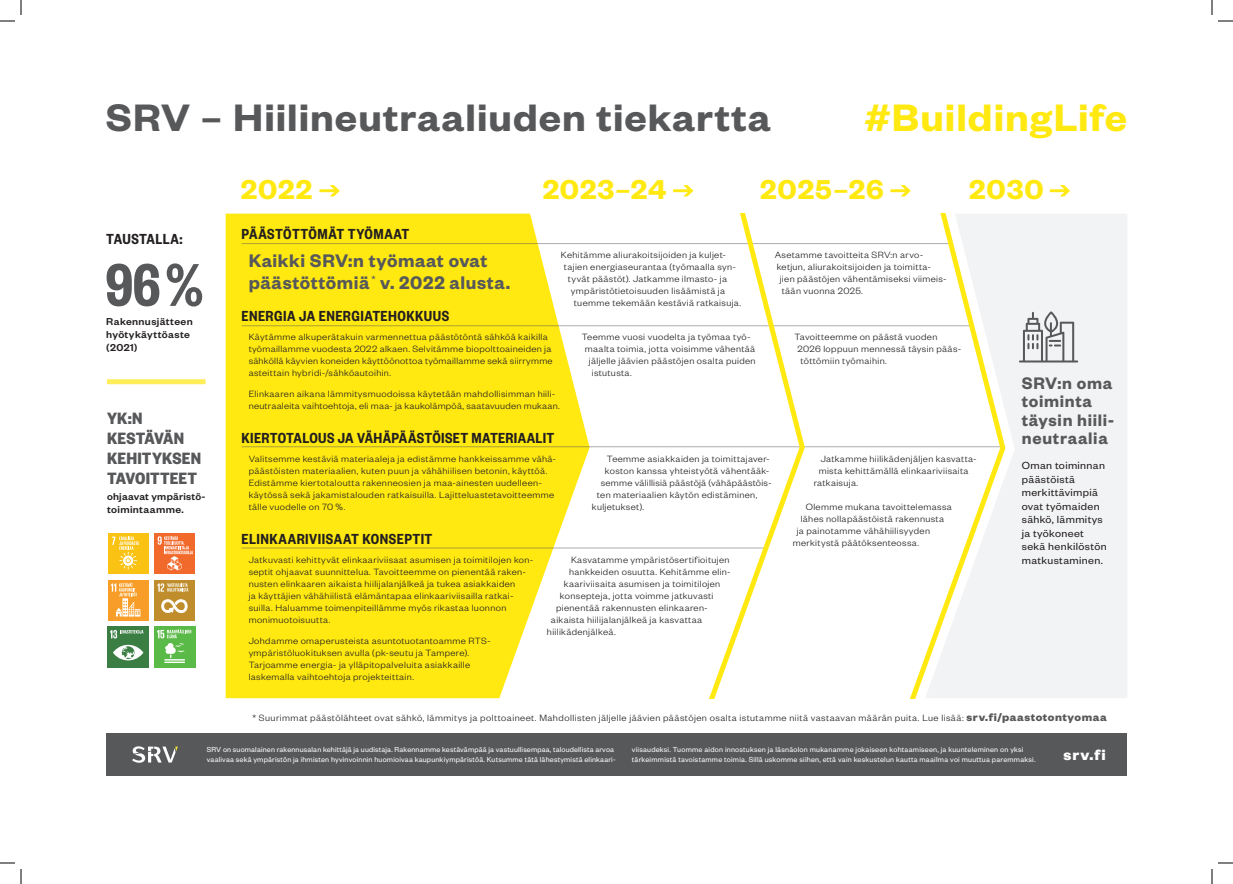
<style>
.page{position:relative;width:1233px;height:884px;background:#fff}
.page>*{position:absolute;margin:0;border:0;box-sizing:border-box;transform-origin:0 0}
.t1{font:600 66.3px "Founders Grotesk X Cond";color:#57585a;scale:1.05 1}
.t2{font:600 42px "Founders Grotesk";letter-spacing:.025em;color:#57585a;scale:1.05 1}
.t3{font:600 42px "Founders Grotesk";letter-spacing:.025em;color:#ffe911;scale:1.05 1}
.t4{font:600 30px "Founders Grotesk";letter-spacing:.03em;color:#ffe911;scale:1.05 1}
.t5{font:600 20px/22px "Founders Grotesk";letter-spacing:.03em;color:#57585a}
.t6{font:600 18.3px/18.3px "Founders Grotesk";letter-spacing:.035em;color:#57585a}
.t7{font:700 18px/20px "Founders Grotesk Cond";letter-spacing:.01em;color:#57585a;scale:1.05 1}
.t8{font:700 16.4px "Founders Grotesk";color:#fff;scale:1.05 1}
.t9{font:600 16px "Founders Grotesk Cond";letter-spacing:.025em;color:#231f20}
.t10{font:11.4px/13.4px "Founders Grotesk";letter-spacing:.03em;color:#231f20;scale:1.05 1}
.t11{font:500 11px/13px "Founders Grotesk";letter-spacing:.03em;color:#231f20;scale:1.05 1}
.t12{font:500 11px/13px "Founders Grotesk";letter-spacing:.03em;color:#231f20}
.t13{font:300 10px/12px "Founders Grotesk";letter-spacing:.035em;color:#231f20;scale:1.05 1}
.t14{font:8px/10px "Founders Grotesk";letter-spacing:.025em;color:#fff}
.s1{font-weight:700;font-size:12px;color:#57585a}
</style>
<div class="page">
<svg style="left:226px;top:214px;width:363px;height:484px;background:#feeb29"></svg>
<div style="left:107px;top:733px;width:1020px;height:43px;background:#57585a"></div>
<svg style="left:132px;top:746px;width:46px;height:17px"></svg>
<hr style="left:242px;top:243px;width:708px;height:1px;background:#57585a">
<hr style="left:242px;top:325px;width:729px;height:1px;background:#57585a">
<hr style="left:242px;top:446px;width:760px;height:1px;background:#57585a">
<hr style="left:242px;top:547px;width:525px;height:1px;background:#57585a">
<svg style="left:707px;top:214px;width:100px;height:484px"></svg>
<svg style="left:908px;top:243px;width:17px;height:455px"></svg>
<div style="left:108px;top:580px;width:40px;height:40px;background:#f89d27"></div>
<svg style="left:111px;top:583px;width:29px;height:34px"></svg>
<div style="left:154px;top:580px;width:41px;height:40px;background:#bf8d2c"></div>
<svg style="left:162px;top:599px;width:25px;height:14px"></svg>
<svg style="left:157px;top:583px;width:31px;height:9px"></svg>
<div style="left:108px;top:533px;width:41px;height:41px;background:#fac313"></div>
<svg style="left:112px;top:537px;width:27px;height:32px"></svg>
<div style="left:154px;top:533px;width:41px;height:41px;background:#f2692c"></div>
<svg style="left:158px;top:536px;width:35px;height:34px"></svg>
<div style="left:107px;top:627px;width:41px;height:41px;background:#3b7e44"></div>
<svg style="left:113px;top:645px;width:30px;height:15px"></svg>
<svg style="left:110px;top:630px;width:33px;height:8px"></svg>
<div style="left:154px;top:627px;width:42px;height:41px;background:#5aba47"></div>
<svg style="left:157px;top:629px;width:34px;height:34px"></svg>
<div style="left:107px;top:379px;width:98px;height:5px;background:#ffed59"></div>
<svg style="left:925px;top:214px;width:202px;height:484px;fill:#f2f3f4"></svg>
<svg style="left:1019px;top:311px;width:59px;height:51px"></svg>
<svg style="left:1218px;top:20px;width:15px;height:2px"></svg>
<svg style="left:1218px;top:862px;width:15px;height:2px"></svg>
<svg style="left:0;top:0;width:22px;height:22px"></svg>
<svg style="left:0;top:862px;width:22px;height:22px"></svg>
<svg style="left:1211px;top:0;width:1px;height:15px"></svg>
<svg style="left:1211px;top:869px;width:1px;height:15px"></svg>
<h2 class="t2" style="left:106px;top:91px;width:635px">SRV – Hiilineutraaliuden tiekartta</h2>
<h2 class="t3" style="left:864px;top:91px;width:252px">#BuildingLife</h2>
<h3 class="t9" style="left:106px;top:229px;width:78px">TAUSTALLA:</h3>
<h1 class="t1" style="left:106px;top:245px;width:95px">96 %</h1>
<p class="t11" style="left:106px;top:314px;width:84px">Rakennusjätteen hyötykäyttöaste (2021)</p>
<h3 class="t7" style="left:107px;top:408px;width:91px">YK:N<br>KESTÄVÄN<br>KEHITYKSEN<br>TAVOITTEET</h3>
<p class="t12" style="left:107px;top:489px;width:100px">ohjaavat ympäristö&shy;toimintaamme.</p>
<h3 class="t4" style="left:241px;top:170px;width:69px">2022</h3>
<h3 class="t4" style="left:542px;top:170px;width:119px">2023–24</h3>
<h3 class="t4" style="left:760px;top:170px;width:119px">2025–26</h3>
<h3 class="t4" style="left:969px;top:170px;width:72px">2030</h3>
<h3 class="t9" style="left:242px;top:224px;width:169px">PÄÄSTÖTTÖMÄT TYÖMAAT</h3>
<h3 class="t5" style="left:249px;top:248px;width:263px">Kaikki SRV:n työmaat ovat päästöttömiä<sup>*</sup> v. 2022 alusta.</h3>
<h3 class="t9" style="left:242px;top:307px;width:209px">ENERGIA JA ENERGIATEHOKKUUS</h3>
<p class="t13" style="left:561px;top:249px;width:159px">Kehitämme aliurakoitsijoiden ja kuljet-</p>
<p class="t13" style="left:564px;top:261px;width:165px">tajien energiaseurantaa (työmaalla syn-</p>
<p class="t13" style="left:568px;top:273px;width:153px">tyvät päästöt). Jatkamme ilmasto- ja</p>
<p class="t13" style="left:571px;top:285px;width:148px">ympäristötietoisuuden lisäämistä ja</p>
<p class="t13" style="left:574px;top:297px;width:161px">tuemme tekemään kestäviä ratkaisuja.</p>
<p class="t13" style="left:249px;top:331px;width:291px">Käytämme alkuperätakuin varmennettua päästötöntä sähköä kaikilla työmaillamme vuodesta 2022 alkaen. Selvitämme biopolttoaineiden ja sähköllä käyvien koneiden käyttöönottoa työmaillamme sekä siirrymme asteittain hybridi-/sähköautoihin.</p>
<p class="t13" style="left:249px;top:387px;width:298px">Elinkaaren aikana lämmitysmuodoissa käytetään mahdollisimman hiili&shy;neutraaleita vaihtoehtoja, eli maa- ja kaukolämpöä, saatavuuden mukaan.</p>
<h3 class="t9" style="left:242px;top:428px;width:314px">KIERTOTALOUS JA VÄHÄPÄÄSTÖISET MATERIAALIT</h3>
<p class="t13" style="left:582px;top:331px;width:162px">Teemme vuosi vuodelta ja työmaa työ-</p>
<p class="t13" style="left:585px;top:343px;width:164px">maalta toimia, jotta voisimme vähentää</p>
<p class="t13" style="left:589px;top:355px;width:160px">jäljelle jäävien päästöjen osalta puiden</p>
<p class="t13" style="left:592px;top:367px;width:40px">istutusta.</p>
<p class="t13" style="left:774px;top:249px;width:143px">Asetamme tavoitteita SRV:n arvo-</p>
<p class="t13" style="left:776px;top:261px;width:148px">ketjun, aliurakoitsijoiden ja toimitta-</p>
<p class="t13" style="left:779px;top:273px;width:161px">jien päästöjen vähentämiseksi viimeis-</p>
<p class="t13" style="left:781px;top:285px;width:79px">tään vuonna 2025.</p>
<p class="t13" style="left:794px;top:331px;width:138px">Tavoitteemme on päästä vuoden</p>
<p class="t13" style="left:797px;top:343px;width:156px">2026 loppuun mennessä täysin pääs-</p>
<p class="t13" style="left:800px;top:355px;width:84px">töttömiin työmaihin.</p>
<h3 class="t6" style="left:1021px;top:373px;width:94px">SRV:n oma toiminta täysin hiili&shy;neutraalia</h3>
<p class="t13" style="left:249px;top:452px;width:293px">Valitsemme kestäviä materiaaleja ja edistämme hankkeissamme vähä&shy;päästöisten materiaalien, kuten puun ja vähähiilisen betonin, käyttöä.<br>Edistämme kiertotaloutta rakenneosien ja maa-ainesten uudelleen&shy;käytössä sekä jakamistalouden ratkaisuilla. Lajitteluastetavoitteemme tälle vuodelle on 70 %.</p>
<p class="t13" style="left:607px;top:452px;width:157px">Teemme asiakkaiden ja toimittajaver-</p>
<p class="t13" style="left:605px;top:464px;width:158px">koston kanssa yhteistyötä vähentääk-</p>
<p class="t13" style="left:601px;top:476px;width:164px">semme välillisiä päästöjä (vähäpäästöis-</p>
<p class="t13" style="left:597px;top:488px;width:154px">ten materiaalien käytön edistäminen,</p>
<p class="t13" style="left:592px;top:500px;width:51px">kuljetukset).</p>
<p class="t13" style="left:820px;top:452px;width:150px">Jatkamme hiilikädenjäljen kasvatta-</p>
<p class="t13" style="left:818px;top:464px;width:144px">mista kehittämällä elinkaariviisaita</p>
<p class="t13" style="left:813px;top:476px;width:44px">ratkaisuja.</p>
<p class="t13" style="left:805px;top:500px;width:141px">Olemme mukana tavoittelemassa</p>
<p class="t13" style="left:800px;top:512px;width:138px">lähes nollapäästöistä rakennusta</p>
<p class="t13" style="left:796px;top:524px;width:128px">ja painotamme vähähiilisyyden</p>
<p class="t13" style="left:792px;top:536px;width:122px">merkitystä päätöksenteossa.</p>
<p class="t10" style="left:1021px;top:458px;width:82px">Oman toiminnan päästöistä merkittävimpiä ovat työmaiden sähkö, lämmitys ja työkoneet sekä henkilöstön matkustaminen.</p>
<h3 class="t9" style="left:242px;top:529px;width:192px">ELINKAARIVIISAAT KONSEPTIT</h3>
<p class="t13" style="left:249px;top:553px;width:273px">Jatkuvasti kehittyvät elinkaariviisaat asumisen ja toimitilojen kon&shy;septit ohjaavat suunnittelua. Tavoitteemme on pienentää raken&shy;nusten elinkaaren aikaista hiilijalanjälkeä ja tukea asiakkaiden<br>ja käyttäjien vähähiilistä elämäntapaa elinkaariviisailla ratkai&shy;suilla. Haluamme toimenpiteillämme myös rikastaa luonnon monimuotoisuutta.</p>
<p class="t13" style="left:249px;top:634px;width:232px">Johdamme omaperusteista asuntotuotantoamme RTS&shy;ympäristöluokituksen avulla (pk-seutu ja Tampere).<br>Tarjoamme energia- ja ylläpitopalveluita asiakkaille laskemalla vaihtoehtoja projekteittain.</p>
<p class="t13" style="left:252px;top:711px;width:815px">* Suurimmat päästölähteet ovat sähkö, lämmitys ja polttoaineet. Mahdollisten jäljelle jäävien päästöjen osalta istutamme niitä vastaavan määrän puita. Lue lisää: <span class="s1">srv.fi/paastotontyomaa</span></p>
<p class="t13" style="left:571px;top:553px;width:152px">Kasvatamme ympäristösertifioitujen</p>
<p class="t13" style="left:569px;top:565px;width:156px">hankkeiden osuutta. Kehitämme elin-</p>
<p class="t13" style="left:564px;top:577px;width:150px">kaariviisaita asumisen ja toimitilojen</p>
<p class="t13" style="left:560px;top:589px;width:148px">konsepteja, jotta voimme jatkuvasti</p>
<p class="t13" style="left:556px;top:601px;width:145px">pienentää rakennusten elinkaaren-</p>
<p class="t13" style="left:551px;top:613px;width:145px">aikaista hiilijalanjälkeä ja kasvattaa</p>
<p class="t13" style="left:547px;top:625px;width:67px">hiilikädenjälkeä.</p>
<p class="t14" style="left:207px;top:744px;width:410px">SRV on suomalainen rakennusalan kehittäjä ja uudistaja. Rakennamme kestävämpää ja vastuullisempaa, taloudellista arvoa vaalivaa sekä ympäristön ja ihmisten hyvinvoinnin huomioivaa kaupunkiympäristöä. Kutsumme tätä lähestymistä elinkaari-</p>
<p class="t14" style="left:632px;top:744px;width:405px">viisaudeksi. Tuomme aidon innostuksen ja läsnäolon mukanamme jokaiseen kohtaamiseen, ja kuunteleminen on yksi tärkeimmistä tavoistamme toimia. Sillä uskomme siihen, että vain keskustelun kautta maailma voi muuttua paremmaksi.</p>
<h3 class="t8" style="left:1063px;top:744px;width:42px">srv.fi</h3>
</div>
